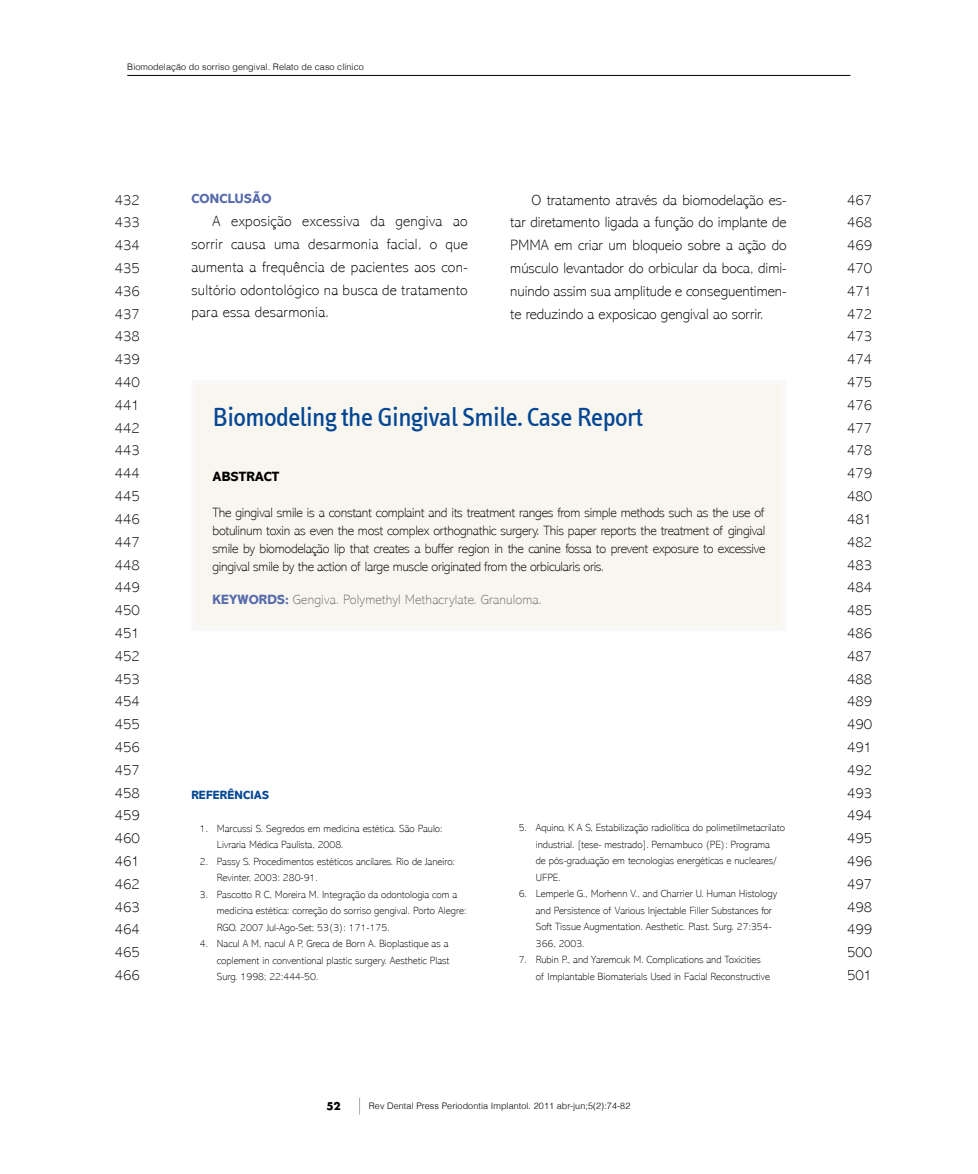
<style>
.page{position:relative;width:978px;height:1174px;background:#fff}
.page>*{position:absolute;margin:0;border:0;box-sizing:border-box;transform-origin:0 0}
.t1{font:27px "Info Text";letter-spacing:-.02em;color:#034694}
.t2{font:200 15px/22.8px "Abadi";letter-spacing:-.01em;color:#000;text-align:justify}
.t3{font:200 13.5px/18px "Abadi";letter-spacing:-.02em;color:#000;text-align:justify}
.t4{font:200 13.5px "Abadi";letter-spacing:.01em;color:#6d6e71}
.t5{font:800 13.5px "Abadi";letter-spacing:.015em;color:#566bac}
.t6{font:800 13.5px "Abadi";letter-spacing:.01em;color:#000}
.t7{font:800 12px "Abadi";letter-spacing:.015em;color:#034694}
.t8{font:200 10.5px/16.5px "Abadi";color:#000}
.t9{font:700 10.5px "Futura";color:#000}
.t10{font:300 9px "Helvetica";letter-spacing:.01em;color:#000}
.s1{font-weight:800;color:#566bac}
</style>
<div class="page">
<svg style="left:359px;top:1097px;width:1px;height:17px"></svg>
<hr style="left:127px;top:75px;width:723px;height:1px;background:#000">
<div style="left:191px;top:379px;width:596px;height:252px;background:#f9f6ef"></div>
<p class="t10" style="left:127px;top:61px;width:238px">Biomodelação do sorriso gengival. Relato de caso clínico</p>
<p class="t5" style="left:191px;top:191px;width:82px">CONCLUSÃO</p>
<h2 class="t2" style="left:191px;top:210px;width:278px;text-indent:21px">A exposição excessiva da gengiva ao sorrir causa uma desarmonia facial, o que aumenta a frequência de pacientes aos con&shy;sultório odontológico na busca de tratamento para essa desarmonia.</h2>
<p class="t2" style="left:510px;top:188px;width:278px;text-indent:21px">O tratamento através da biomodelação es&shy;tar diretamento ligada a função do implante de PMMA em criar um bloqueio sobre a ação do músculo levantador do orbicular da boca, dimi&shy;nuindo assim sua amplitude e conseguentimen&shy;te reduzindo a exposicao gengival ao sorrir.</p>
<h2 class="t2" style="left:115px;top:188px;width:26px">432<br>433<br>434<br>435<br>436<br>437<br>438<br>439<br>440<br>441<br>442<br>443<br>444<br>445<br>446<br>447<br>448<br>449<br>450<br>451<br>452<br>453<br>454<br>455<br>456<br>457<br>458<br>459<br>460<br>461<br>462<br>463<br>464<br>465<br>466</h2>
<h2 class="t2" style="left:847px;top:188px;width:26px">467<br>468<br>469<br>470<br>471<br>472<br>473<br>474<br>475<br>476<br>477<br>478<br>479<br>480<br>481<br>482<br>483<br>484<br>485<br>486<br>487<br>488<br>489<br>490<br>491<br>492<br>493<br>494<br>495<br>496<br>497<br>498<br>499<br>500<br>501</h2>
<h1 class="t1" style="left:213px;top:401px;width:432px">Biomodeling the Gingival Smile. Case Report</h1>
<p class="t6" style="left:213px;top:468px;width:60px">ABSTRACT</p>
<p class="t3" style="left:213px;top:503px;width:554px">The gingival smile is a constant complaint and its treatment ranges from simple methods such as the use of botulinum toxin as even the most complex orthognathic surgery. This paper reports the treatment of gingival smile by biomodelação lip that creates a buffer region in the canine fossa to prevent exposure to excessive gingival smile by the action of large muscle originated from the orbicularis oris.</p>
<p class="t4" style="left:213px;top:592px;width:331px"><span class="s1">KEYWORDS:</span> Gengiva. Polymethyl Methacrylate. Granuloma.</p>
<p class="t7" style="left:191px;top:788px;width:79px">REFERÊNCIAS</p>
<p class="t8" style="left:217px;top:820px;width:227px;text-indent:-17px">1. Marcussi S. Segredos em medicina estética. São Paulo:<br>Livraria Médica Paulista, 2008.</p>
<p class="t8" style="left:217px;top:853px;width:240px;text-indent:-17px">2. Passy S. Procedimentos estéticos ancilares. Rio de Janeiro:<br>Revinter, 2003: 280-91.</p>
<p class="t8" style="left:217px;top:886px;width:251px;text-indent:-17px">3. Pascotto R C, Moreira M. Integração da odontologia com a medicina estética: correção do sorriso gengival. Porto Alegre:<br>RGO. 2007 Jul-Ago-Set; 53(3): 171-175.</p>
<p class="t8" style="left:217px;top:935px;width:234px;text-align:justify;text-indent:-17px">4. Nacul A M, nacul A P, Greca de Born A. Bioplastique as a coplement in conventional plastic surgery. Aesthetic Plast Surg. 1998; 22:444-50.</p>
<p class="t8" style="left:536px;top:819px;width:251px;text-indent:-17px">5. Aquino, K A S, Estabilização radiolítica do polimetilmetacrilato industrial. [tese- mestrado]. Pernambuco (PE): Programa<br>de pós-graduação em tecnologias energéticas e nucleares/ UFPE.</p>
<p class="t8" style="left:536px;top:885px;width:243px;text-indent:-17px">6. Lemperle G., Morhenn V., and Charrier U. Human Histology and Persistence of Various Injectable Filler Substances for Soft Tissue Augmentation. Aesthetic. Plast. Surg. 27:354- 366, 2003.</p>
<p class="t8" style="left:536px;top:951px;width:236px;text-indent:-17px">7. Rubin P., and Yaremcuk M. Complications and Toxicities of Implantable Biomaterials Used in Facial Reconstructive</p>
<p class="t9" style="left:326px;top:1099px;width:16px">52</p>
<p class="t10" style="left:369px;top:1100px;width:263px">Rev Dental Press Periodontia Implantol. 2011 abr-jun;5(2):74-82</p>
</div>
